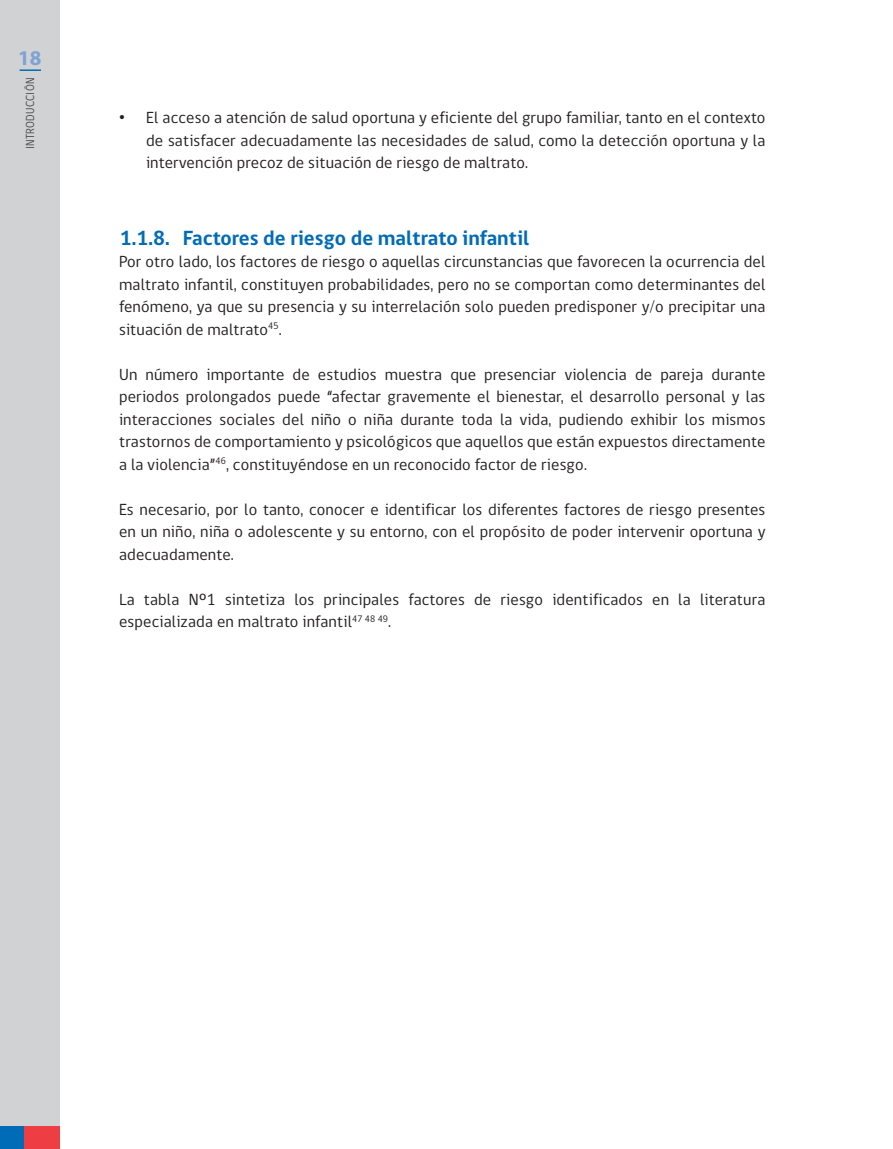
<style>
.page{position:relative;width:893px;height:1149px;background:#fff}
.page>*{position:absolute;margin:0;border:0;box-sizing:border-box;transform-origin:0 0}
.t1{font:700 21px "gob CL";color:#006cb7}
.t2{font:700 21px "Myriad Pro";color:#7da3d5}
.t3{font:16.5px/22.5px "gob CL";letter-spacing:.01em;color:#231f20;text-align:justify}
.t4{font:12px "gob CL";letter-spacing:.025em;color:#4b4c4d;scale:.9 1}
.s1{font-family:"Arial"}
</style>
<div class="page">
<div style="left:0;top:0;width:60px;height:1148px;background:#d1d2d4"></div>
<hr style="left:20px;top:69px;width:21px;height:2px;background:#006cb7">
<div style="left:0;top:1125px;width:36px;height:23px;background:#006cb7"></div>
<div style="left:25px;top:1125px;width:35px;height:23px;background:#ee3d43"></div>
<p class="t2" style="left:18px;top:45px;width:25px">18</p>
<p class="t4" style="left:22px;top:149px;width:81px;rotate:-90deg">INTRODUCCIÓN</p>
<p class="t3" style="left:146px;top:107px;width:621px;text-indent:-27px"><span class="s1">•</span> El acceso a atención de salud oportuna y eficiente del grupo familiar, tanto en el contexto de satisfacer adecuadamente las necesidades de salud, como la detección oportuna y la intervención precoz de situación de riesgo de maltrato.</p>
<p class="t1" style="left:120px;top:223px;width:411px">1.1.8. Factores de riesgo de maltrato infantil</p>
<p class="t3" style="left:119px;top:251px;width:648px">Por otro lado, los factores de riesgo o aquellas circunstancias que favorecen la ocurrencia del maltrato infantil, constituyen probabilidades, pero no se comportan como determinantes del fenómeno, ya que su presencia y su interrelación solo pueden predisponer y/o precipitar una situación de maltrato<sup>45</sup>.</p>
<p class="t3" style="left:119px;top:363px;width:648px">Un número importante de estudios muestra que presenciar violencia de pareja durante periodos prolongados puede “afectar gravemente el bienestar, el desarrollo personal y las interacciones sociales del niño o niña durante toda la vida, pudiendo exhibir los mismos trastornos de comportamiento y psicológicos que aquellos que están expuestos directamente a la violencia”<sup>46</sup>, constituyéndose en un reconocido factor de riesgo.</p>
<p class="t3" style="left:119px;top:498px;width:648px">Es necesario, por lo tanto, conocer e identificar los diferentes factores de riesgo presentes en un niño, niña o adolescente y su entorno, con el propósito de poder intervenir oportuna y adecuadamente.</p>
<p class="t3" style="left:119px;top:588px;width:648px">La tabla Nº1 sintetiza los principales factores de riesgo identificados en la literatura especializada en maltrato infantil<sup>47</sup> <sup>48</sup> <sup>49</sup>.</p>
</div>
